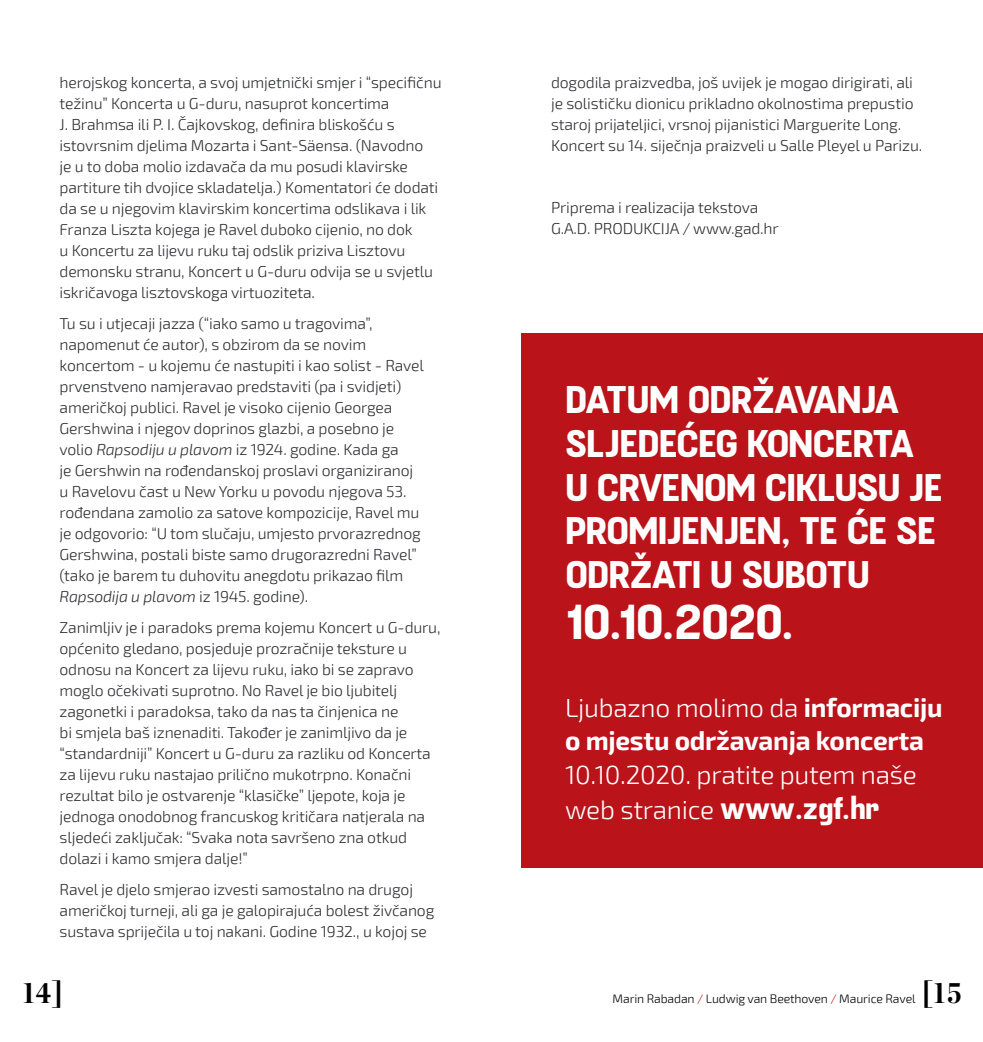
<style>
.page{position:relative;width:983px;height:1042px;background:#fff}
.page>*{position:absolute;margin:0;border:0;box-sizing:border-box;transform-origin:0 0}
.t1{font:500 49px "Fuji";letter-spacing:-.03em;color:#fff}
.t2{font:500 38.5px/43.8px "Fuji";letter-spacing:-.025em;color:#fff}
.t3{font:700 29.75px "Chronicle Disp Cond";color:#000}
.t4{font:700 26.25px/33.2px "Exo 2";letter-spacing:-.01em;color:#fff}
.t5{font:300 26.25px/35px "Exo 2";letter-spacing:-.01em;color:#fff}
.t6{font:300 15.75px/21px "Exo 2";letter-spacing:-.01em;color:#2e2f32}
.t7{font:300 12.25px "Exo 2";letter-spacing:-.01em;color:#000}
.s1{font-style:italic}
.s2{font-weight:300}
.s3{font-family:"Fuji";font-weight:500;font-size:31.5px}
.s4{color:#ba131a}
</style>
<div class="page">
<div style="left:521px;top:333px;width:461px;height:535px;background:#ba131a"></div>
<p class="t6" style="left:60px;top:72px;width:383px">herojskog koncerta, a svoj umjetnički smjer i “specifičnu težinu” Koncerta u G-duru, nasuprot koncertima<br>J. Brahmsa ili P. I. Čajkovskog, definira bliskošću s istovrsnim djelima Mozarta i Sant-Säensa. (Navodno<br>je u to doba molio izdavača da mu posudi klavirske partiture tih dvojice skladatelja.) Komentatori će dodati da se u njegovim klavirskim koncertima odslikava i lik Franza Liszta kojega je Ravel duboko cijenio, no dok<br>u Koncertu za lijevu ruku taj odslik priziva Lisztovu demonsku stranu, Koncert u G-duru odvija se u svjetlu iskričavoga lisztovskoga virtuoziteta.</p>
<p class="t6" style="left:60px;top:313px;width:366px">Tu su i utjecaji jazza (“iako samo u tragovima”, napomenut će autor), s obzirom da se novim koncertom - u kojemu će nastupiti i kao solist - Ravel prvenstveno namjeravao predstaviti (pa i svidjeti) američkoj publici. Ravel je visoko cijenio Georgea Gershwina i njegov doprinos glazbi, a posebno je volio <span class="s1">Rapsodiju u plavom</span> iz 1924. godine. Kada ga<br>je Gershwin na rođendanskoj proslavi organiziranoj u Ravelovu čast u New Yorku u povodu njegova 53. rođendana zamolio za satove kompozicije, Ravel mu je odgovorio: “U tom slučaju, umjesto prvorazrednog Gershwina, postali biste samo drugorazredni Ravel” (tako je barem tu duhovitu anegdotu prikazao film <span class="s1">Rapsodija u plavom</span> iz 1945. godine).</p>
<p class="t6" style="left:60px;top:617px;width:382px">Zanimljiv je i paradoks prema kojemu Koncert u G-duru, općenito gledano, posjeduje prozračnije teksture u odnosu na Koncert za lijevu ruku, iako bi se zapravo moglo očekivati suprotno. No Ravel je bio ljubitelj zagonetki i paradoksa, tako da nas ta činjenica ne<br>bi smjela baš iznenaditi. Također je zanimljivo da je “standardniji” Koncert u G-duru za razliku od Koncerta za lijevu ruku nastajao prilično mukotrpno. Konačni rezultat bilo je ostvarenje “klasičke” ljepote, koja je jednoga onodobnog francuskog kritičara natjerala na sljedeći zaključak: “Svaka nota savršeno zna otkud dolazi i kamo smjera dalje!”</p>
<p class="t6" style="left:60px;top:879px;width:376px">Ravel je djelo smjerao izvesti samostalno na drugoj američkoj turneji, ali ga je galopirajuća bolest živčanog sustava spriječila u toj nakani. Godine 1932., u kojoj se</p>
<h3 class="t3" style="left:23px;top:969px;width:41px">14]</h3>
<p class="t6" style="left:551px;top:72px;width:372px">dogodila praizvedba, još uvijek je mogao dirigirati, ali je solističku dionicu prikladno okolnostima prepustio staroj prijateljici, vrsnoj pijanistici Marguerite Long.<br>Koncert su 14. siječnja praizveli u Salle Pleyel u Parizu.</p>
<p class="t6" style="left:551px;top:197px;width:229px">Priprema i realizacija tekstova<br>G.A.D. PRODUKCIJA / www.gad.hr</p>
<h2 class="t2" style="left:565px;top:378px;width:379px">DATUM ODRŽAVANJA<br>SLJEDEĆEG KONCERTA<br>U CRVENOM CIKLUSU JE<br>PROMIJENJEN, TE ĆE SE<br>ODRŽATI U SUBOTU</h2>
<h1 class="t1" style="left:565px;top:592px;width:230px">10.10.2020.</h1>
<h3 class="t4" style="left:565px;top:692px;width:379px"><span class="s2">Ljubazno molimo da</span> informaciju o mjestu održavanja koncerta</h3>
<h3 class="t5" style="left:565px;top:757px;width:353px">10.10.2020. pratite putem naše web stranice <span class="s3">www.zgf.hr</span></h3>
<p class="t7" style="left:612px;top:991px;width:304px">Marin Rabadan <span class="s4">/</span> Ludwig van Beethoven <span class="s4">/</span> Maurice Ravel</p>
<h3 class="t3" style="left:921px;top:969px;width:41px">[15</h3>
</div>
